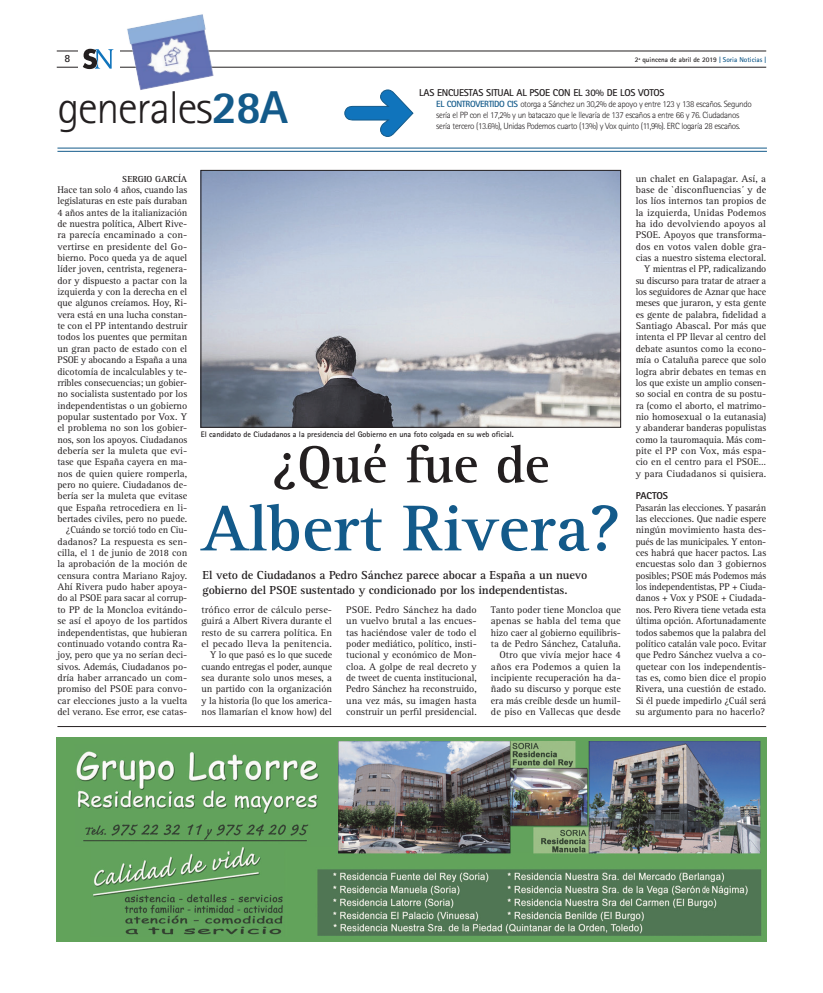
<style>
.page{position:relative;width:823px;height:993px;background:#fff}
.page>*{position:absolute;margin:0;border:0;box-sizing:border-box;transform-origin:0 0}
.t1{font:700 67px "Rotis Serif Std";color:#135a8a}
.t2{font:700 54px "Rotis Serif Std";color:#231f20}
.t3{font:300 46px "Rotis Sans Serif Std";letter-spacing:-.03em;color:#231f20}
.t4{font:700 12px/15px "Rotis Serif Std";letter-spacing:-.01em;color:#231f20}
.t5{font:700 11px "Rotis Sans Serif Std";color:#231f20}
.t6{font:10px/11.3px "Rotis Serif Std";letter-spacing:-.005em;color:#231f20;text-align:right}
.t7{font:700 10px "Rotis Sans Serif Std";letter-spacing:-.025em;color:#231f20}
.t8{font:800 10px "Rotis Sans Serif Std";letter-spacing:-.005em;color:#231f20}
.t9{font:300 9px/11px "Rotis Sans Serif Std";letter-spacing:-.04em;color:#231f20}
.t10{font:700 9px "Rotis Serif Std";color:#231f20}
.t11{font:700 8px "Rotis Sans Serif Std";color:#231f20}
.t12{font:700 7px "Rotis Sans Serif Std";color:#231f20}
.s1{color:#135a8a}
.s2{font-weight:800;color:#135a8a}
.s3{font-weight:700;color:#135a8a}
</style>
<div class="page">
<hr style="left:57px;top:67px;width:708px;height:1px;background:#231f20">
<hr style="left:57px;top:51px;width:708px;height:1px;background:#231f20">
<div style="left:78px;top:48px;width:41px;height:22px;background:#fff"></div>
<svg style="left:83px;top:49px;width:25px;height:20px"></svg>
<hr style="left:57px;top:148px;width:709px;height:1px;background:#135a8a">
<hr style="left:57px;top:151px;width:709px;height:1px;background:#135a8a">
<svg style="left:344px;top:89px;width:70px;height:48px"></svg>
<hr style="left:57px;top:726px;width:708px;height:1px;background:#231f20">
<img style="left:203px;top:172px;width:415px;height:253px">
<div style="left:201px;top:170px;width:419px;height:257px;border:1px solid #231f20"></div>
<img style="left:57px;top:737px;width:708px;height:204px">
<img style="left:108px;top:14px;width:125px;height:76px">
<p class="t5" style="left:64px;top:52px;width:7px">8</p>
<p class="t12" style="left:634px;top:56px;width:133px">2ª quincena de abril de 2019 <span class="s1">| Soria Noticias |</span></p>
<h3 class="t3" style="left:57px;top:81px;width:232px">generales<span class="s2">28A</span></h3>
<p class="t7" style="left:419px;top:86px;width:246px">LAS ENCUESTAS SITUAL AL PSOE CON EL 30% DE LOS VOTOS</p>
<p class="t9" style="left:436px;top:98px;width:316px"><span class="s3">EL CONTROVERTIDO CIS</span> otorga a Sánchez un 30,2% de apoyo y entre 123 y 138 escaños. Segundo sería el PP con el 17,2% y un batacazo que le llevaría de 137 escaños a entre 66 y 76. Ciudadanos sería tercero (13.6%), Unidas Podemos cuarto (13%) y Vox quinto (11,9%). ERC logaría 28 escaños.</p>
<p class="t10" style="left:122px;top:173px;width:66px">SERGIO GARCÍA</p>
<p class="t6" style="left:57px;top:184px;width:131px">Hace tan solo 4 años, cuando las legislaturas en este país duraban<br>4 años antes de la italianización de nuestra política, Albert Rive&shy;ra parecía encaminado a con&shy;vertirse en presidente del Go&shy;bierno. Poco queda ya de aquel líder joven, centrista, regenera&shy;dor y dispuesto a pactar con la izquierda y con la derecha en el que algunos creíamos. Hoy, Ri&shy;vera está en una lucha constan&shy;te con el PP intentando destruir todos los puentes que permitan un gran pacto de estado con el<br>PSOE y abocando a España a una dicotomía de incalculables y te&shy;rribles consecuencias; un gobier&shy;no socialista sustentado por los independentistas o un gobierno popular sustentado por Vox. Y el problema no son los gobier&shy;nos, son los apoyos. Ciudadanos debería ser la muleta que evi&shy;tase que España cayera en ma&shy;nos de quien quiere romperla, pero no quiere. Ciudadanos de&shy;bería ser la muleta que evitase que España retrocediera en li&shy;bertades civiles, pero no puede. ¿Cuándo se torció todo en Ciu&shy;dadanos? La respuesta es sen&shy;cilla, el 1 de junio de 2018 con la aprobación de la moción de censura contra Mariano Rajoy.<br>Ahí Rivera pudo haber apoya&shy;do al PSOE para sacar al corrup&shy;to PP de la Moncloa evitándo&shy;se así el apoyo de los partidos independentistas, que hubieran continuado votando contra Ra&shy;joy, pero que ya no serían deci&shy;sivos. Además, Ciudadanos po&shy;dría haber arrancado un com&shy;promiso del PSOE para convo&shy;car elecciones justo a la vuelta del verano. Ese error, ese catas-</p>
<p class="t11" style="left:201px;top:429px;width:314px">El candidato de Ciudadanos a la presidencia del Gobierno en una foto colgada en su web oficial.</p>
<h2 class="t2" style="left:272px;top:432px;width:279px">¿Qué fue de</h2>
<h1 class="t1" style="left:201px;top:488px;width:420px">Albert Rivera?</h1>
<p class="t4" style="left:202px;top:567px;width:386px">El veto de Ciudadanos a Pedro Sánchez parece abocar a España a un nuevo gobierno del PSOE sustentado y condicionado por los independentistas.</p>
<p class="t6" style="left:201px;top:604px;width:132px">trófico error de cálculo perse&shy;guirá a Albert Rivera durante el resto de su carrera política. En el pecado lleva la penitencia.<br>Y lo que pasó es lo que sucede cuando entregas el poder, aunque sea durante solo unos meses, a un partido con la organización y la historia (lo que los america&shy;nos llamarían el know how) del</p>
<p class="t6" style="left:490px;top:604px;width:131px">Tanto poder tiene Moncloa que apenas se habla del tema que hizo caer al gobierno equilibris&shy;ta de Pedro Sánchez, Cataluña.<br>Otro que vivía mejor hace 4 años era Podemos a quien la incipiente recuperación ha da&shy;ñado su discurso y porque este era más creíble desde un humil&shy;de piso en Vallecas que desde</p>
<p class="t6" style="left:346px;top:604px;width:132px;text-align:justify">PSOE. Pedro Sánchez ha dado un vuelvo brutal a las encues&shy;tas haciéndose valer de todo el poder mediático, político, insti&shy;tucional y económico de Mon&shy;cloa. A golpe de real decreto y de tweet de cuenta institucional, Pedro Sánchez ha reconstruido, una vez más, su imagen hasta construir un perfil presidencial.</p>
<p class="t6" style="left:635px;top:173px;width:132px">un chalet en Galapagar. Así, a base de `disconfluencias´ y de los líos internos tan propios de la izquierda, Unidas Podemos ha ido devolviendo apoyos al<br>PSOE. Apoyos que transforma&shy;dos en votos valen doble gra&shy;cias a nuestro sistema electoral.<br>Y mientras el PP, radicalizando su discurso para tratar de atraer a los seguidores de Aznar que hace meses que juraron, y esta gente es gente de palabra, fidelidad a<br>Santiago Abascal. Por más que intenta el PP llevar al centro del debate asuntos como la econo&shy;mía o Cataluña parece que solo logra abrir debates en temas en los que existe un amplio consen&shy;so social en contra de su postu&shy;ra (como el aborto, el matrimo&shy;nio homosexual o la eutanasia) y abanderar banderas populistas como la tauromaquia. Más com&shy;pite el PP con Vox, más espa&shy;cio en el centro para el PSOE… y para Ciudadanos si quisiera.</p>
<p class="t8" style="left:635px;top:489px;width:34px">PACTOS</p>
<p class="t6" style="left:635px;top:502px;width:132px;text-align:justify">Pasarán las elecciones. Y pasarán las elecciones. Que nadie espere ningún movimiento hasta des&shy;pués de las municipales. Y enton&shy;ces habrá que hacer pactos. Las encuestas solo dan 3 gobiernos posibles; PSOE más Podemos más los independentistas, PP + Ciuda&shy;danos + Vox y PSOE + Ciudada&shy;nos. Pero Rivera tiene vetada esta última opción. Afortunadamente todos sabemos que la palabra del político catalán vale poco. Evitar que Pedro Sánchez vuelva a co&shy;quetear con los independentis&shy;tas es, como bien dice el propio Rivera, una cuestión de estado.<br>Si él puede impedirlo ¿Cuál será su argumento para no hacerlo?</p>
</div>
